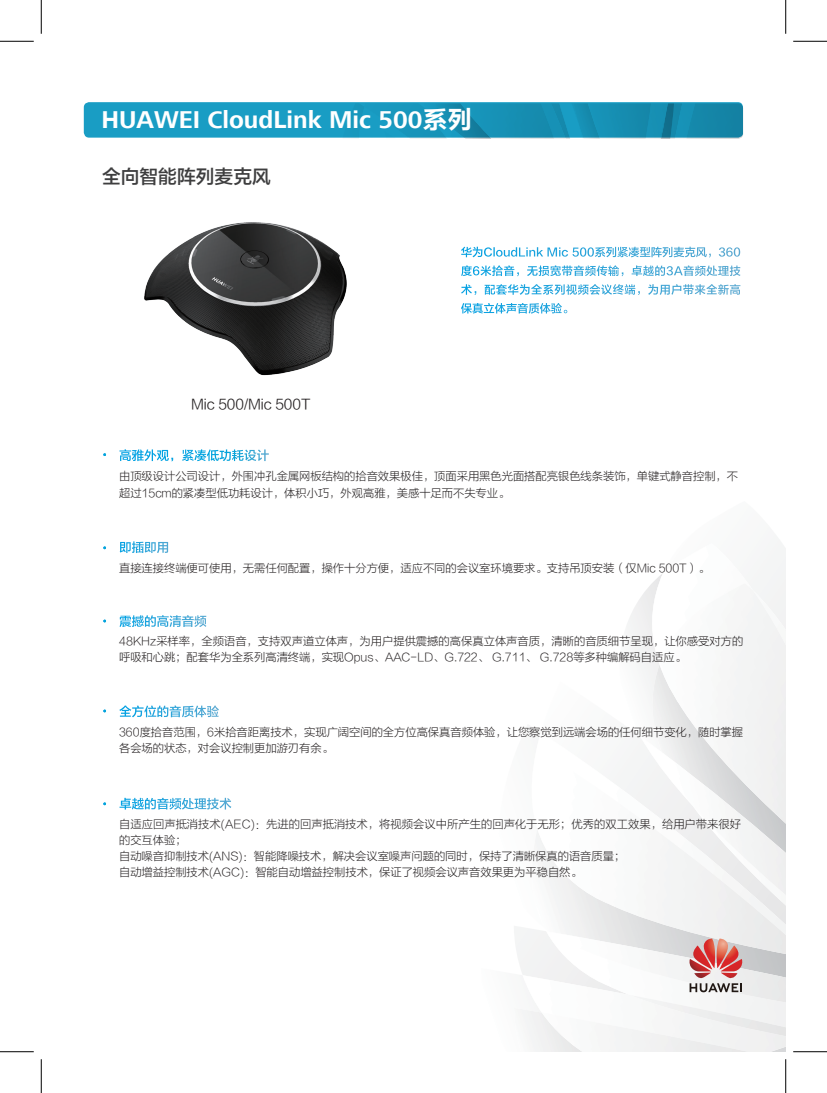
<style>
.page{position:relative;width:827px;height:1093px;background:#fff}
.page>*{position:absolute;margin:0;border:0;box-sizing:border-box;transform-origin:0 0}
.t1{font:700 25px "Frutiger Next LT";color:#fff}
.t2{font:18.75px "FZLTZHK GBK1 0";color:#3e3e3f}
.t3{font:13.75px "FZLTXIHJW GB1 0";color:#231f20}
.t4{font:11.25px/16.2px "FZLTXHK GBK1 0";color:#231f20}
.s1{font-family:"FZLTCHK GBK1 0";font-weight:400}
</style>
<div class="page">
<img style="left:537px;top:763px;width:248px;height:162px">
<img style="left:640px;top:752px;width:19px;height:53px">
<img style="left:662px;top:848px;width:123px;height:71px">
<svg style="left:627px;top:542px;width:158px;height:210px"></svg>
<img style="left:650px;top:543px;width:103px;height:121px">
<img style="left:659px;top:583px;width:126px;height:265px">
<svg style="left:84px;top:102px;width:657px;height:37px;background:#219cc0"></svg>
<img style="left:563px;top:103px;width:95px;height:36px">
<img style="left:652px;top:109px;width:9px;height:30px">
<img style="left:661px;top:103px;width:7px;height:36px">
<img style="left:668px;top:103px;width:75px;height:36px">
<svg style="left:514px;top:925px;width:271px;height:126px"></svg>
<svg style="left:119px;top:449px;width:150px;height:12px"></svg>
<svg style="left:120px;top:541px;width:48px;height:12px"></svg>
<svg style="left:120px;top:615px;width:82px;height:11px"></svg>
<svg style="left:119px;top:705px;width:100px;height:12px"></svg>
<svg style="left:119px;top:797px;width:112px;height:12px"></svg>
<img style="left:144px;top:222px;width:203px;height:154px">
<svg style="left:472px;top:247px;width:223px;height:10px"></svg>
<hr style="left:0;top:41px;width:34px;height:1px;background:#000">
<hr style="left:793px;top:41px;width:34px;height:1px;background:#000">
<hr style="left:0;top:1051px;width:34px;height:1px;background:#000">
<hr style="left:793px;top:1051px;width:34px;height:1px;background:#000">
<hr style="left:41px;top:0;width:1px;height:34px;background:#000">
<hr style="left:41px;top:1059px;width:1px;height:33px;background:#000">
<hr style="left:785px;top:0;width:1px;height:34px;background:#000">
<hr style="left:785px;top:1059px;width:1px;height:33px;background:#000">
<h1 class="t1" style="left:101px;top:106px;width:372px">HUAWEI CloudLink Mic 500<span class="s1">系列</span></h1>
<h2 class="t2" style="left:102px;top:166px;width:170px">全向智能阵列麦克风</h2>
<p class="t3" style="left:191px;top:396px;width:121px">Mic 500/Mic 500T</p>
<p class="t4" style="left:119px;top:468px;width:620px">由顶级设计公司设计，外围冲孔金属网板结构的拾音效果极佳，顶面采用黑色光面搭配亮银色线条装饰，单键式静音控制，不超过15cm的紧凑型低功耗设计，体积小巧，外观高雅，美感十足而不失专业。</p>
<p class="t4" style="left:119px;top:560px;width:591px">直接连接终端便可使用，无需任何配置，操作十分方便，适应不同的会议室环境要求。支持吊顶安装（仅Mic 500T）。</p>
<p class="t4" style="left:119px;top:633px;width:625px">48KHz采样率，全频语音，支持双声道立体声，为用户提供震撼的高保真立体声音质，清晰的音质细节呈现，让你感受对方的呼吸和心跳；配套华为全系列高清终端，实现Opus、AAC-LD、G.722、 G.711、 G.728等多种编解码自适应。</p>
<p class="t4" style="left:119px;top:724px;width:625px">360度拾音范围，6米拾音距离技术，实现广阔空间的全方位高保真音频体验，让您察觉到远端会场的任何细节变化，随时掌握各会场的状态，对会议控制更加游刃有余。</p>
<p class="t4" style="left:119px;top:815px;width:623px">自适应回声抵消技术(AEC)：先进的回声抵消技术，将视频会议中所产生的回声化于无形；优秀的双工效果，给用户带来很好的交互体验；<br>自动噪音抑制技术(ANS)：智能降噪技术，解决会议室噪声问题的同时，保持了清晰保真的语音质量；<br>自动增益控制技术(AGC)：智能自动增益控制技术，保证了视频会议声音效果更为平稳自然。</p>
</div>
